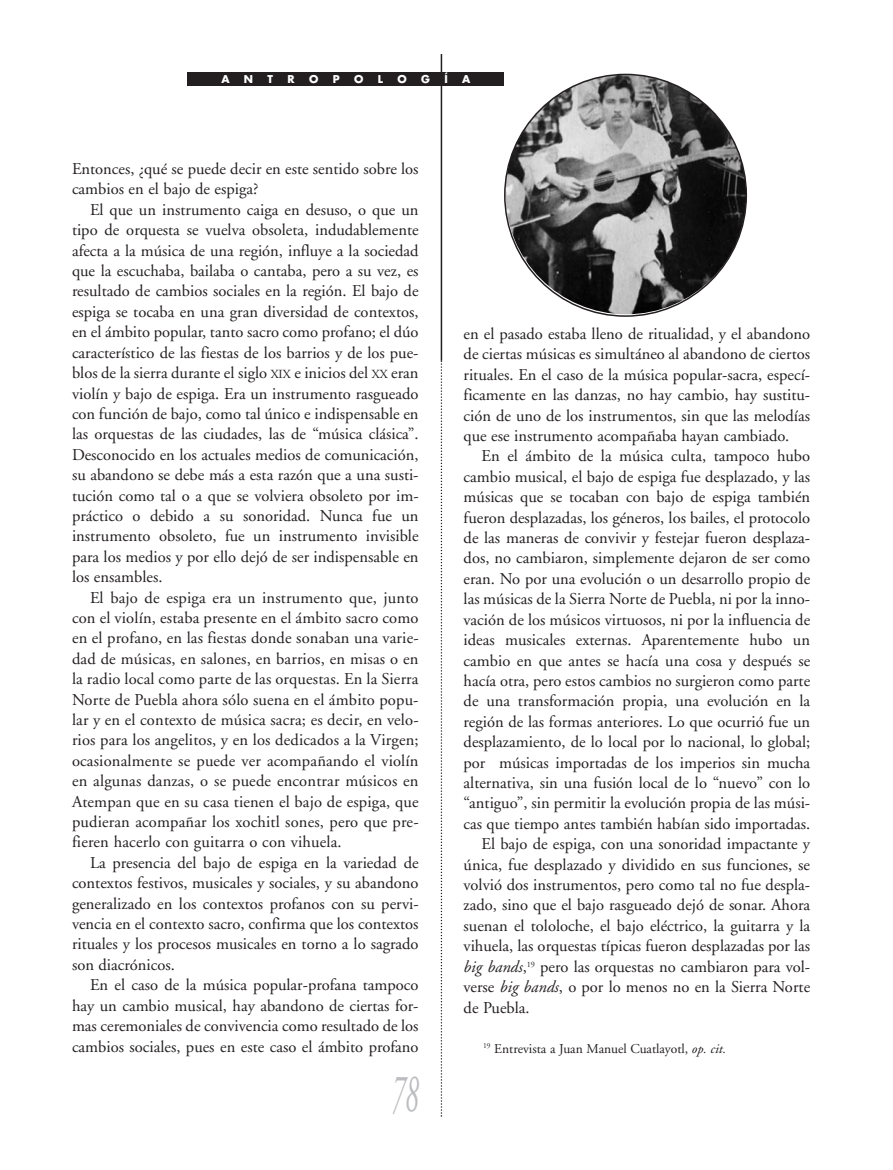
<style>
.page{position:relative;width:893px;height:1170px;background:#fff}
.page>*{position:absolute;margin:0;border:0;box-sizing:border-box;transform-origin:0 0}
.t1{font:italic 54px "Adobe Garamond";color:#bcbdc0;scale:.5 1}
.t2{font:16.5px/20.4px "Adobe Garamond";color:#231f20;text-align:justify}
.t3{font:13.5px "Adobe Garamond";color:#231f20}
.t4{font:700 10.5px "Futura";color:#fff}
.s1{font-size:12.3px}
.s2{font-style:italic}
</style>
<div class="page">
<hr style="left:441px;top:54px;width:1px;height:306px;background:#231f20">
<svg style="left:441px;top:360px;width:1px;height:756px"></svg>
<div style="left:188px;top:72px;width:316px;height:14px;background:#231f20"></div>
<svg style="left:504px;top:74px;width:243px;height:243px"></svg>
<p class="t4" style="left:221px;top:74px;width:10px">A</p>
<p class="t4" style="left:244px;top:74px;width:11px">N</p>
<p class="t4" style="left:268px;top:74px;width:7px">T</p>
<p class="t4" style="left:288px;top:74px;width:9px">R</p>
<p class="t4" style="left:309px;top:74px;width:11px">O</p>
<p class="t4" style="left:333px;top:74px;width:8px">P</p>
<p class="t4" style="left:354px;top:74px;width:11px">O</p>
<p class="t4" style="left:378px;top:74px;width:7px">L</p>
<p class="t4" style="left:397px;top:74px;width:11px">O</p>
<p class="t4" style="left:421px;top:74px;width:10px">G</p>
<p class="t4" style="left:444px;top:74px;width:5px">Í</p>
<p class="t4" style="left:462px;top:74px;width:10px">A</p>
<p class="t2" style="left:72px;top:160px;width:348px">Entonces, ¿qué se puede decir en este sentido sobre los cambios en el bajo de espiga?</p>
<p class="t2" style="left:72px;top:201px;width:348px;text-indent:18px">El que un instrumento caiga en desuso, o que un tipo de orquesta se vuelva obsoleta, indudablemente afecta a la música de una región, influye a la sociedad que la escuchaba, bailaba o cantaba, pero a su vez, es resultado de cambios sociales en la región. El bajo de espiga se tocaba en una gran diversidad de contextos, en el ámbito popular, tanto sacro como profano; el dúo característico de las fiestas de los barrios y de los pue&shy;blos de la sierra durante el siglo <span class="s1">XIX</span> e inicios del <span class="s1">XX</span> eran violín y bajo de espiga. Era un instrumento rasgueado con función de bajo, como tal único e indispensable en las orquestas de las ciudades, las de “música clásica”.<br>Desconocido en los actuales medios de comunicación, su abandono se debe más a esta razón que a una susti&shy;tución como tal o a que se volviera obsoleto por im&shy;práctico o debido a su sonoridad. Nunca fue un instrumento obsoleto, fue un instrumento invisible para los medios y por ello dejó de ser indispensable en los ensambles.</p>
<p class="t2" style="left:72px;top:588px;width:348px;text-indent:18px">El bajo de espiga era un instrumento que, junto con el violín, estaba presente en el ámbito sacro como en el profano, en las fiestas donde sonaban una varie&shy;dad de músicas, en salones, en barrios, en misas o en la radio local como parte de las orquestas. En la Sierra Norte de Puebla ahora sólo suena en el ámbito popu&shy;lar y en el contexto de música sacra; es decir, en velo&shy;rios para los angelitos, y en los dedicados a la Virgen; ocasionalmente se puede ver acompañando el violín en algunas danzas, o se puede encontrar músicos en Atempan que en su casa tienen el bajo de espiga, que pudieran acompañar los xochitl sones, pero que pre&shy;fieren hacerlo con guitarra o con vihuela.</p>
<p class="t2" style="left:72px;top:853px;width:348px;text-indent:18px">La presencia del bajo de espiga en la variedad de contextos festivos, musicales y sociales, y su abandono generalizado en los contextos profanos con su pervi&shy;vencia en el contexto sacro, confirma que los contextos rituales y los procesos musicales en torno a lo sagrado son diacrónicos.</p>
<p class="t2" style="left:72px;top:976px;width:348px;text-indent:18px">En el caso de la música popular-profana tampoco hay un cambio musical, hay abandono de ciertas for&shy;mas ceremoniales de convivencia como resultado de los cambios sociales, pues en este caso el ámbito profano</p>
<h1 class="t1" style="left:392px;top:1071px;width:55px">78</h1>
<p class="t2" style="left:464px;top:325px;width:348px">en el pasado estaba lleno de ritualidad, y el abandono de ciertas músicas es simultáneo al abandono de ciertos rituales. En el caso de la música popular-sacra, especí&shy;ficamente en las danzas, no hay cambio, hay sustitu&shy;ción de uno de los instrumentos, sin que las melodías que ese instrumento acompañaba hayan cambiado.</p>
<p class="t2" style="left:482px;top:447px;width:330px">En el ámbito de la música culta, tampoco hubo</p>
<p class="t2" style="left:464px;top:468px;width:348px">cambio musical, el bajo de espiga fue desplazado, y las</p>
<p class="t2" style="left:464px;top:488px;width:348px">músicas que se tocaban con bajo de espiga también</p>
<p class="t2" style="left:464px;top:508px;width:348px">fueron desplazadas, los géneros, los bailes, el protocolo</p>
<p class="t2" style="left:464px;top:529px;width:348px">de las maneras de convivir y festejar fueron desplaza-</p>
<p class="t2" style="left:464px;top:549px;width:348px">dos, no cambiaron, simplemente dejaron de ser como</p>
<p class="t2" style="left:464px;top:570px;width:348px">eran. No por una evolución o un desarrollo propio de</p>
<p class="t2" style="left:464px;top:590px;width:348px">las músicas de la Sierra Norte de Puebla, ni por la inno-</p>
<p class="t2" style="left:464px;top:610px;width:348px">vación de los músicos virtuosos, ni por la influencia de</p>
<p class="t2" style="left:464px;top:631px;width:348px">ideas musicales externas. Aparentemente hubo un</p>
<p class="t2" style="left:464px;top:651px;width:348px">cambio en que antes se hacía una cosa y después se</p>
<p class="t2" style="left:464px;top:672px;width:348px">hacía otra, pero estos cambios no surgieron como parte</p>
<p class="t2" style="left:464px;top:692px;width:348px">de una transformación propia, una evolución en la</p>
<p class="t2" style="left:464px;top:712px;width:348px">región de las formas anteriores. Lo que ocurrió fue un</p>
<p class="t2" style="left:464px;top:733px;width:348px">desplazamiento, de lo local por lo nacional, lo global;</p>
<p class="t2" style="left:464px;top:753px;width:348px">por músicas importadas de los imperios sin mucha</p>
<p class="t2" style="left:464px;top:773px;width:348px">alternativa, sin una fusión local de lo “nuevo” con lo</p>
<p class="t2" style="left:464px;top:794px;width:348px">“antiguo”, sin permitir la evolución propia de las músi-</p>
<p class="t2" style="left:464px;top:814px;width:348px">cas que tiempo antes también habían sido importadas.</p>
<p class="t2" style="left:482px;top:835px;width:330px">El bajo de espiga, con una sonoridad impactante y</p>
<p class="t2" style="left:464px;top:855px;width:348px">única, fue desplazado y dividido en sus funciones, se</p>
<p class="t2" style="left:464px;top:875px;width:348px">volvió dos instrumentos, pero como tal no fue despla-</p>
<p class="t2" style="left:464px;top:896px;width:348px">zado, sino que el bajo rasgueado dejó de sonar. Ahora</p>
<p class="t2" style="left:464px;top:916px;width:348px">suenan el tololoche, el bajo eléctrico, la guitarra y la</p>
<p class="t2" style="left:464px;top:937px;width:348px">vihuela, las orquestas típicas fueron desplazadas por las</p>
<p class="t2" style="left:464px;top:957px;width:348px"><span class="s2">big bands</span>,<sup>19</sup> pero las orquestas no cambiaron para vol-</p>
<p class="t2" style="left:464px;top:978px;width:348px">verse <span class="s2">big bands</span>, o por lo menos no en la Sierra Norte</p>
<p class="t2" style="left:464px;top:998px;width:68px">de Puebla.</p>
<p class="t3" style="left:483px;top:1042px;width:244px"><sup>19</sup> Entrevista a Juan Manuel Cuatlayotl, <span class="s2">op. cit.</span></p>
</div>
